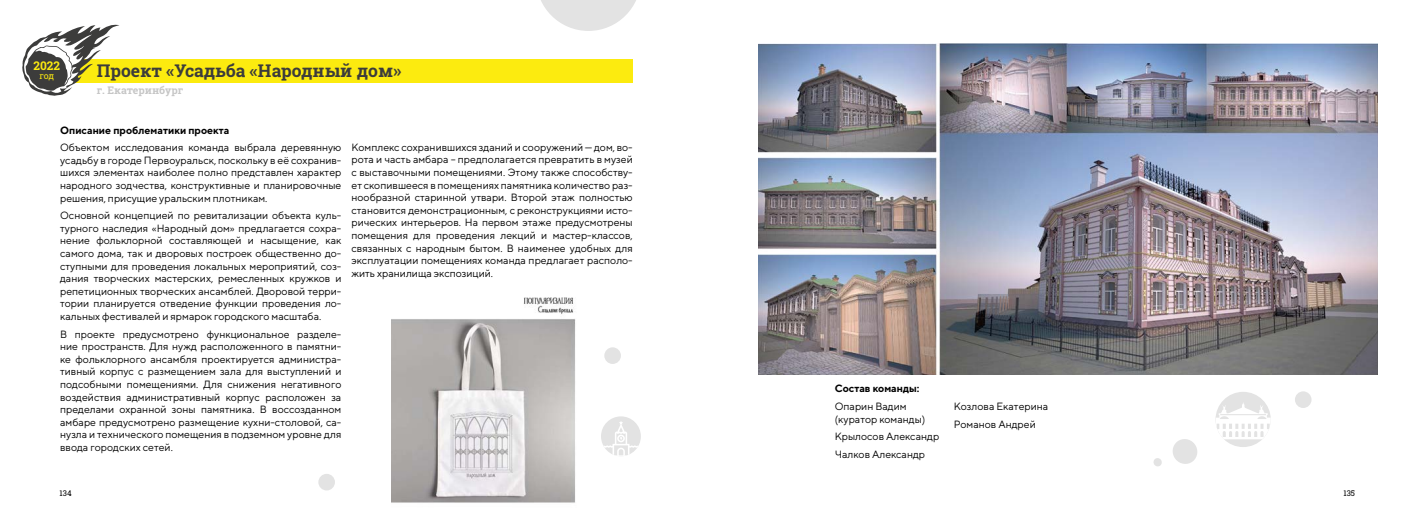
<style>
.page{position:relative;width:1414px;height:521px;background:#fff}
.page>*{position:absolute;margin:0;border:0;box-sizing:border-box;transform-origin:0 0}
.t1{font:700 17.5px "Roboto Slab";color:#3c3c3b}
.t2{font:700 11.9px "Roboto Slab";color:#fcea10}
.t3{font:10.5px/12.6px "TT Norms";color:#000}
.t4{font:700 10.5px "TT Norms";color:#000}
.t5{font:700 10.5px "Roboto Slab";color:#c6c6c6}
.t6{font:8.84px "Roboto Slab";color:#fcea10}
.t7{font:7.88px "Roboto Slab";color:#000}
</style>
<div class="page">
<div style="left:60px;top:59px;width:573px;height:24px;background:#fceb0f"></div>
<svg style="left:22px;top:24px;width:97px;height:72px"></svg>
<img style="left:392px;top:297px;width:184px;height:206px">
<img style="left:758px;top:43px;width:619px;height:332px">
<div style="left:1215px;top:392px;width:56px;height:55px;background:#e3e3e3;border-radius:50%"></div>
<svg style="left:1216px;top:403px;width:55px;height:36px"></svg>
<div style="left:1295px;top:391px;width:16px;height:17px;background:#e3e3e3;border-radius:50%"></div>
<svg style="left:1173px;top:439px;width:24px;height:25px"></svg>
<svg style="left:1153px;top:458px;width:9px;height:9px"></svg>
<div style="left:601px;top:416px;width:40px;height:40px;background:#e3e3e3;border-radius:50%"></div>
<svg style="left:603px;top:421px;width:36px;height:35px"></svg>
<div style="left:604px;top:347px;width:17px;height:17px;background:#e3e3e3;border-radius:50%"></div>
<div style="left:318px;top:474px;width:17px;height:16px;background:#e3e3e3;border-radius:50%"></div>
<svg style="left:541px;top:0;width:95px;height:31px"></svg>
<p class="t2" style="left:34px;top:58px;width:28px">2022</p>
<p class="t6" style="left:39px;top:70px;width:16px">год</p>
<h1 class="t1" style="left:97px;top:59px;width:306px">Проект «Усадьба «Народный дом»</h1>
<p class="t5" style="left:97px;top:83px;width:88px">г. Екатеринбург</p>
<p class="t4" style="left:60px;top:123px;width:171px">Описание проблематики проекта</p>
<p class="t3" style="left:60px;top:141px;width:283px;text-align:justify">Объектом исследования команда выбрала деревянную усадьбу в городе Первоуральск, поскольку в её сохранив&shy;шихся элементах наиболее полно представлен характер народного зодчества, конструктивные и планировочные решения, присущие уральским плотникам.</p>
<p class="t3" style="left:60px;top:209px;width:283px;text-align:justify">Основной концепцией по ревитализации объекта куль&shy;турного наследия «Народный дом» предлагается сохра&shy;нение фольклорной составляющей и насыщение, как самого дома, так и дворовых построек общественно до&shy;ступными для проведения локальных мероприятий, соз&shy;дания творческих мастерских, ремесленных кружков и репетиционных творческих ансамблей. Дворовой терри&shy;тории планируется отведение функции проведения ло&shy;кальных фестивалей и ярмарок городского масштаба.</p>
<p class="t3" style="left:60px;top:327px;width:283px;text-align:justify">В проекте предусмотрено функциональное разделе&shy;ние пространств. Для нужд расположенного в памятни&shy;ке фольклорного ансамбля проектируется администра&shy;тивный корпус с размещением зала для выступлений и подсобными помещениями. Для снижения негативного воздействия административный корпус расположен за пределами охранной зоны памятника. В воссозданном амбаре предусмотрено размещение кухни-столовой, са&shy;нузла и технического помещения в подземном уровне для ввода городских сетей.</p>
<p class="t3" style="left:351px;top:141px;width:283px">Комплекс сохранившихся зданий и сооружений — дом, во&shy;рота и часть амбара – предполагается превратить в музей с выставочными помещениями. Этому также способству&shy;ет скопившееся в помещениях памятника количество раз&shy;нообразной старинной утвари. Второй этаж полностью становится демонстрационным, с реконструкциями исто&shy;рических интерьеров. На первом этаже предусмотрены помещения для проведения лекций и мастер-классов, связанных с народным бытом. В наименее удобных для эксплуатации помещениях команда предлагает располо&shy;жить хранилища экспозиций.</p>
<p class="t4" style="left:835px;top:382px;width:86px">Cостав команды:</p>
<p class="t3" style="left:835px;top:400px;width:92px;line-height:12.9px">Опарин Вадим (куратор команды)</p>
<p class="t3" style="left:835px;top:428px;width:106px;line-height:17.6px">Крылосов Александр<br>Чалков Александр</p>
<p class="t3" style="left:954px;top:397px;width:96px;line-height:17.6px">Козлова Екатерина<br>Романов Андрей</p>
<p class="t7" style="left:60px;top:487px;width:14px">134</p>
<p class="t7" style="left:1343px;top:487px;width:13px">135</p>
</div>
